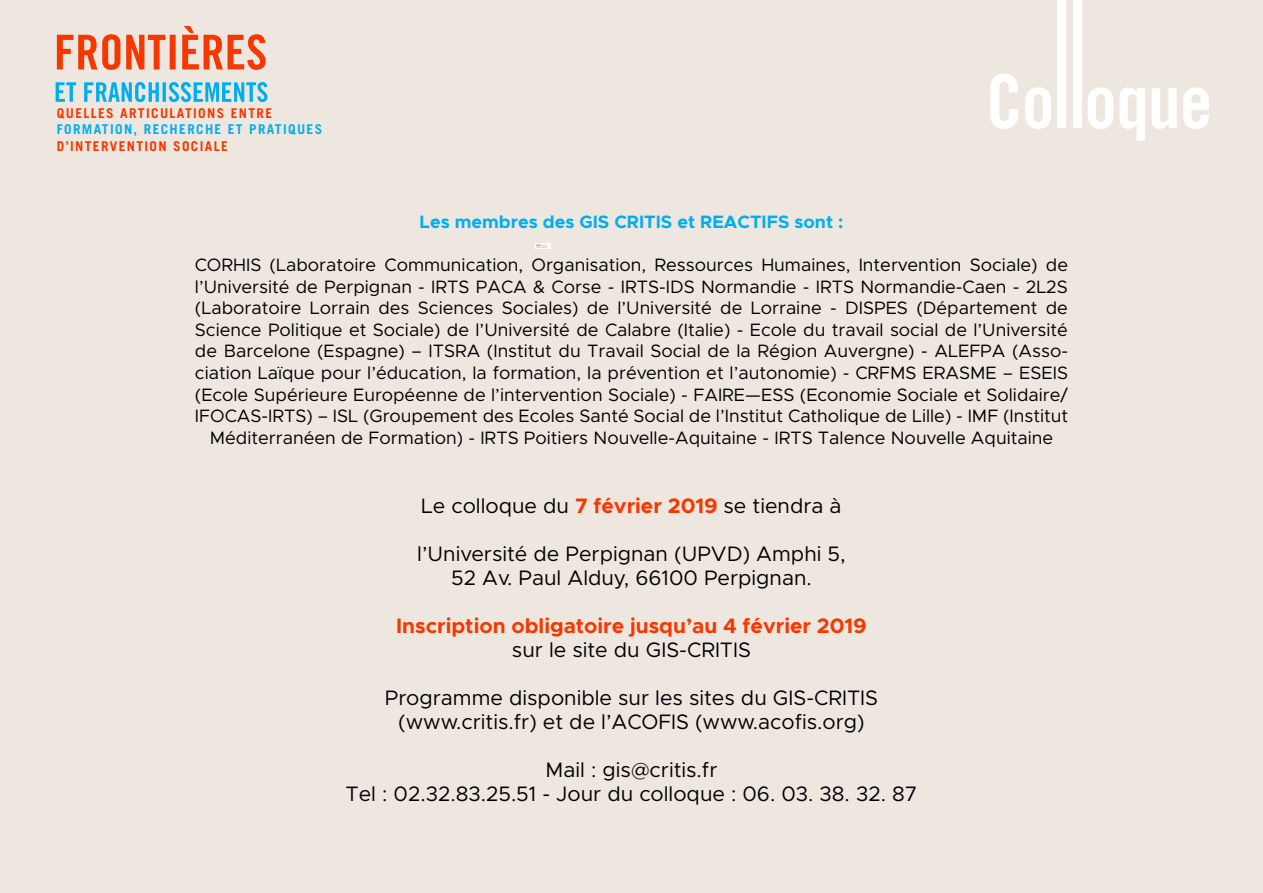
<style>
.page{position:relative;width:1263px;height:893px;background:#eee7e0}
.page>*{position:absolute;margin:0;border:0;box-sizing:border-box;transform-origin:0 0}
.t1{font:21px "Metropolis";color:#000}
.t2{font:700 21px "Metropolis";color:#f63700}
.t3{font:18px/21.6px "Metropolis";color:#000;text-align:center}
.t4{font:700 18px "Metropolis";color:#00aeef}
.t5{font:700 13.5px "Trade Gothic";letter-spacing:.1em;color:#f63700}
.t6{font:700 13.5px "Trade Gothic";letter-spacing:.1em;color:#00aeef}
.s1{font-weight:700;color:#f63700}
</style>
<div class="page">
<svg style="left:56px;top:82px;width:211px;height:20px"></svg>
<svg style="left:57px;top:26px;width:209px;height:44px"></svg>
<svg style="left:990px;top:74px;width:28px;height:55px"></svg>
<svg style="left:1025px;top:87px;width:26px;height:42px"></svg>
<div style="left:1057px;top:0;width:9px;height:128px;background:#fff"></div>
<div style="left:1073px;top:0;width:8px;height:128px;background:#fff"></div>
<svg style="left:1088px;top:87px;width:25px;height:42px"></svg>
<svg style="left:1119px;top:87px;width:26px;height:54px"></svg>
<svg style="left:1152px;top:88px;width:25px;height:41px"></svg>
<svg style="left:1183px;top:87px;width:26px;height:42px"></svg>
<img style="left:535px;top:244px;width:16px;height:4px">
<p class="t5" style="left:57px;top:105px;width:217px">QUELLES ARTICULATIONS ENTRE</p>
<p class="t6" style="left:57px;top:121px;width:267px">FORMATION, RECHERCHE ET PRATIQUES</p>
<p class="t5" style="left:57px;top:138px;width:172px">D’INTERVENTION SOCIALE</p>
<p class="t4" style="left:420px;top:210px;width:425px">Les membres des GIS CRITIS et REACTIFS sont :</p>
<p class="t3" style="left:195px;top:254px;width:875px">CORHIS (Laboratoire Communication, Organisation, Ressources Humaines, Intervention Sociale) de l’Université de Perpignan - IRTS PACA &amp; Corse - IRTS-IDS Normandie - IRTS Normandie-Caen - 2L2S (Laboratoire Lorrain des Sciences Sociales) de l’Université de Lorraine - DISPES (Département de Science Politique et Sociale) de l’Université de Calabre (Italie) - Ecole du travail social de l’Université de Barcelone (Espagne) – ITSRA (Institut du Travail Social de la Région Auvergne) - ALEFPA (Asso&shy;ciation Laïque pour l’éducation, la formation, la prévention et l’autonomie) - CRFMS ERASME – ESEIS (Ecole Supérieure Européenne de l’intervention Sociale) - FAIRE—ESS (Economie Sociale et Solidaire/ IFOCAS-IRTS) – ISL (Groupement des Ecoles Santé Social de l’Institut Catholique de Lille) - IMF (Institut Méditerranéen de Formation) - IRTS Poitiers Nouvelle-Aquitaine - IRTS Talence Nouvelle Aquitaine</p>
<p class="t1" style="left:421px;top:492px;width:422px">Le colloque du <span class="s1">7 février 2019</span> se tiendra à</p>
<p class="t1" style="left:417px;top:540px;width:430px">l’Université de Perpignan (UPVD) Amphi 5,</p>
<p class="t1" style="left:451px;top:564px;width:362px">52 Av. Paul Alduy, 66100 Perpignan.</p>
<p class="t2" style="left:396px;top:612px;width:472px">Inscription obligatoire jusqu’au 4 février 2019</p>
<p class="t1" style="left:512px;top:636px;width:241px">sur le site du GIS-CRITIS</p>
<p class="t1" style="left:385px;top:684px;width:495px">Programme disponible sur les sites du GIS-CRITIS</p>
<p class="t1" style="left:398px;top:708px;width:468px">(www.critis.fr) et de l’ACOFIS (www.acofis.org)</p>
<p class="t1" style="left:545px;top:756px;width:173px">Mail : gis@critis.fr</p>
<p class="t1" style="left:346px;top:780px;width:573px">Tel : 02.32.83.25.51 - Jour du colloque : 06. 03. 38. 32. 87</p>
</div>
